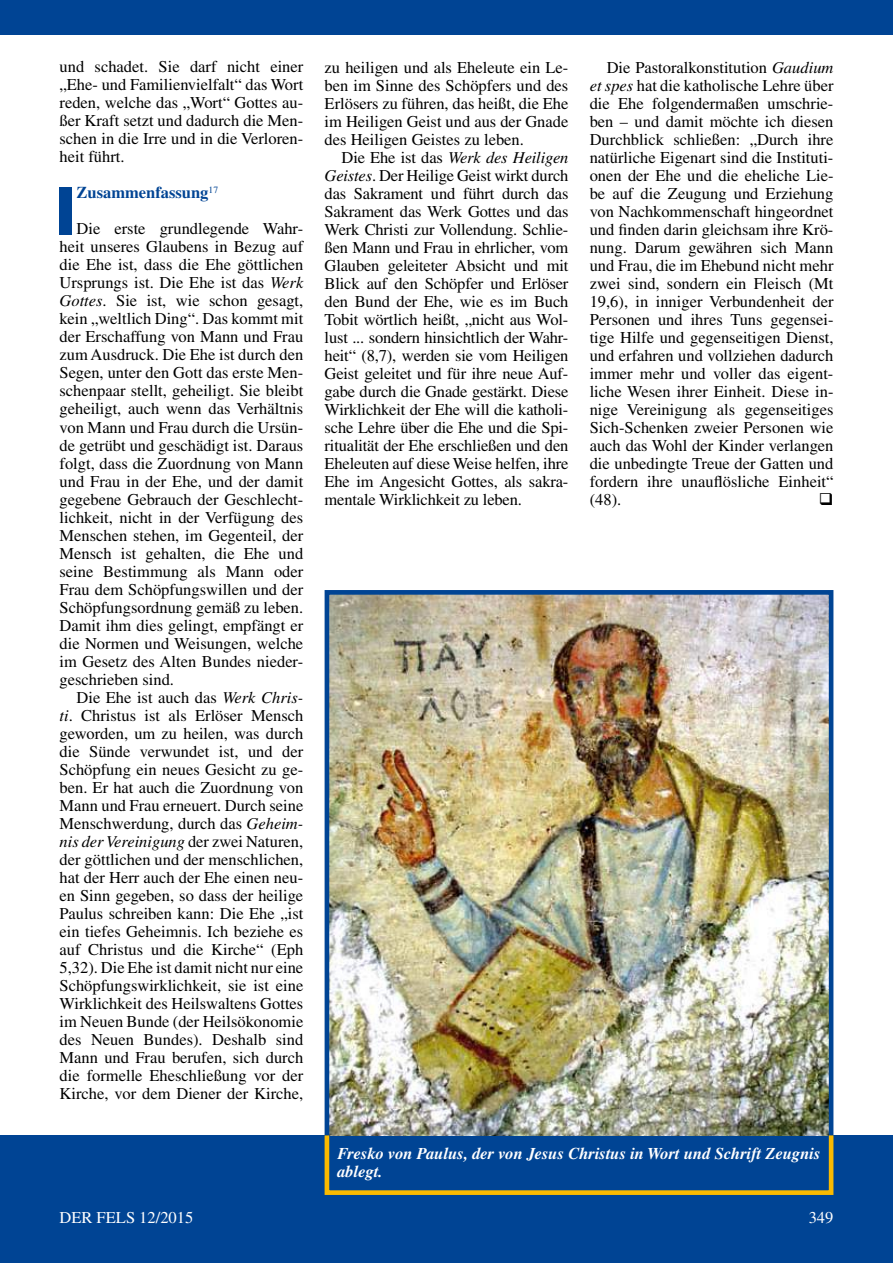
<style>
.page{position:relative;width:893px;height:1263px;background:#fff}
.page>*{position:absolute;margin:0;border:0;box-sizing:border-box;transform-origin:0 0}
.t1{font:16.5px/18px "Times";color:#000;text-align:justify}
.t2{font:italic 700 16.5px/18px "Times";color:#fff}
.t3{font:16.5px "Times";color:#fff}
.s1{font-weight:700;color:#004494}
.s2{font-style:italic}
</style>
<div class="page">
<div style="left:0;top:0;width:893px;height:34px;background:#004494"></div>
<div style="left:0;top:1135px;width:893px;height:128px;background:#004494"></div>
<img style="left:324px;top:590px;width:510px;height:541px">
<svg style="left:324px;top:1131px;width:510px;height:64px"></svg>
<div style="left:60px;top:187px;width:12px;height:48px;background:#004494"></div>
<p class="t1" style="left:60px;top:58px;width:245px">und schadet. Sie darf nicht einer „Ehe- und Familienvielfalt“ das Wort reden, welche das „Wort“ Gottes au&shy;ßer Kraft setzt und dadurch die Men&shy;schen in die Irre und in die Verloren&shy;heit führt.</p>
<p class="t1" style="left:77px;top:175px;width:228px;line-height:36px"><span class="s1">Zusammenfassung</span><sup>17<br></sup>Die erste grundlegende Wahr-</p>
<p class="t1" style="left:60px;top:238px;width:245px">heit unseres Glaubens in Bezug auf die Ehe ist, dass die Ehe göttlichen Ursprungs ist. Die Ehe ist das <span class="s2">Werk Gottes</span>. Sie ist, wie schon gesagt, kein „weltlich Ding“. Das kommt mit der Erschaffung von Mann und Frau zum Ausdruck. Die Ehe ist durch den Segen, unter den Gott das erste Men&shy;schenpaar stellt, geheiligt. Sie bleibt geheiligt, auch wenn das Verhältnis von Mann und Frau durch die Ursün&shy;de getrübt und geschädigt ist. Daraus folgt, dass die Zuordnung von Mann und Frau in der Ehe, und der damit gegebene Gebrauch der Geschlecht&shy;lichkeit, nicht in der Verfügung des Menschen stehen, im Gegenteil, der Mensch ist gehalten, die Ehe und seine Bestimmung als Mann oder Frau dem Schöpfungswillen und der Schöpfungsordnung gemäß zu leben.<br>Damit ihm dies gelingt, empfängt er die Normen und Weisungen, welche im Gesetz des Alten Bundes nieder&shy;geschrieben sind.</p>
<p class="t1" style="left:60px;top:688px;width:245px;text-indent:17px">Die Ehe ist auch das <span class="s2">Werk Chris&shy;ti</span>. Christus ist als Erlöser Mensch geworden, um zu heilen, was durch die Sünde verwundet ist, und der Schöpfung ein neues Gesicht zu ge&shy;ben. Er hat auch die Zuordnung von Mann und Frau erneuert. Durch seine Menschwerdung, durch das <span class="s2">Geheim&shy;nis der Vereinigung</span> der zwei Naturen, der göttlichen und der menschlichen, hat der Herr auch der Ehe einen neu&shy;en Sinn gegeben, so dass der heilige Paulus schreiben kann: Die Ehe „ist ein tiefes Geheimnis. Ich beziehe es auf Christus und die Kirche“ (Eph 5,32). Die Ehe ist damit nicht nur eine Schöpfungswirklichkeit, sie ist eine Wirklichkeit des Heilswaltens Gottes im Neuen Bunde (der Heilsökonomie des Neuen Bundes). Deshalb sind Mann und Frau berufen, sich durch die formelle Eheschließung vor der Kirche, vor dem Diener der Kirche,</p>
<p class="t1" style="left:325px;top:58px;width:245px">zu heiligen und als Eheleute ein Le&shy;ben im Sinne des Schöpfers und des Erlösers zu führen, das heißt, die Ehe im Heiligen Geist und aus der Gnade des Heiligen Geistes zu leben.</p>
<p class="t1" style="left:325px;top:148px;width:245px;text-indent:17px">Die Ehe ist das <span class="s2">Werk des Heiligen Geistes</span>. Der Heilige Geist wirkt durch das Sakrament und führt durch das Sakrament das Werk Gottes und das Werk Christi zur Vollendung. Schlie&shy;ßen Mann und Frau in ehrlicher, vom Glauben geleiteter Absicht und mit Blick auf den Schöpfer und Erlöser den Bund der Ehe, wie es im Buch Tobit wörtlich heißt, „nicht aus Wol&shy;lust ... sondern hinsichtlich der Wahr&shy;heit“ (8,7), werden sie vom Heiligen Geist geleitet und für ihre neue Auf&shy;gabe durch die Gnade gestärkt. Diese Wirklichkeit der Ehe will die katholi&shy;sche Lehre über die Ehe und die Spi&shy;ritualität der Ehe erschließen und den Eheleuten auf diese Weise helfen, ihre Ehe im Angesicht Gottes, als sakra&shy;mentale Wirklichkeit zu leben.</p>
<p class="t1" style="left:590px;top:58px;width:245px;text-indent:17px">Die Pastoralkonstitution <span class="s2">Gaudium et spes</span> hat die katholische Lehre über die Ehe folgendermaßen umschrie&shy;ben – und damit möchte ich diesen Durchblick schließen: „Durch ihre natürliche Eigenart sind die Instituti&shy;onen der Ehe und die eheliche Lie&shy;be auf die Zeugung und Erziehung von Nachkommenschaft hingeordnet und finden darin gleichsam ihre Krö&shy;nung. Darum gewähren sich Mann und Frau, die im Ehebund nicht mehr zwei sind, sondern ein Fleisch (Mt 19,6), in inniger Verbundenheit der Personen und ihres Tuns gegensei&shy;tige Hilfe und gegenseitigen Dienst, und erfahren und vollziehen dadurch immer mehr und voller das eigent&shy;liche Wesen ihrer Einheit. Diese in&shy;nige Vereinigung als gegenseitiges Sich-Schenken zweier Personen wie auch das Wohl der Kinder verlangen die unbedingte Treue der Gatten und fordern ihre unauflösliche Einheit“ (48).</p>
<p class="t2" style="left:337px;top:1144px;width:485px">Fresko von Paulus, der von Jesus Christus in Wort und Schrift Zeugnis ablegt.</p>
<p class="t3" style="left:60px;top:1208px;width:135px">DER FELS 12/2015</p>
<p class="t3" style="left:809px;top:1208px;width:26px">349</p>
</div>
